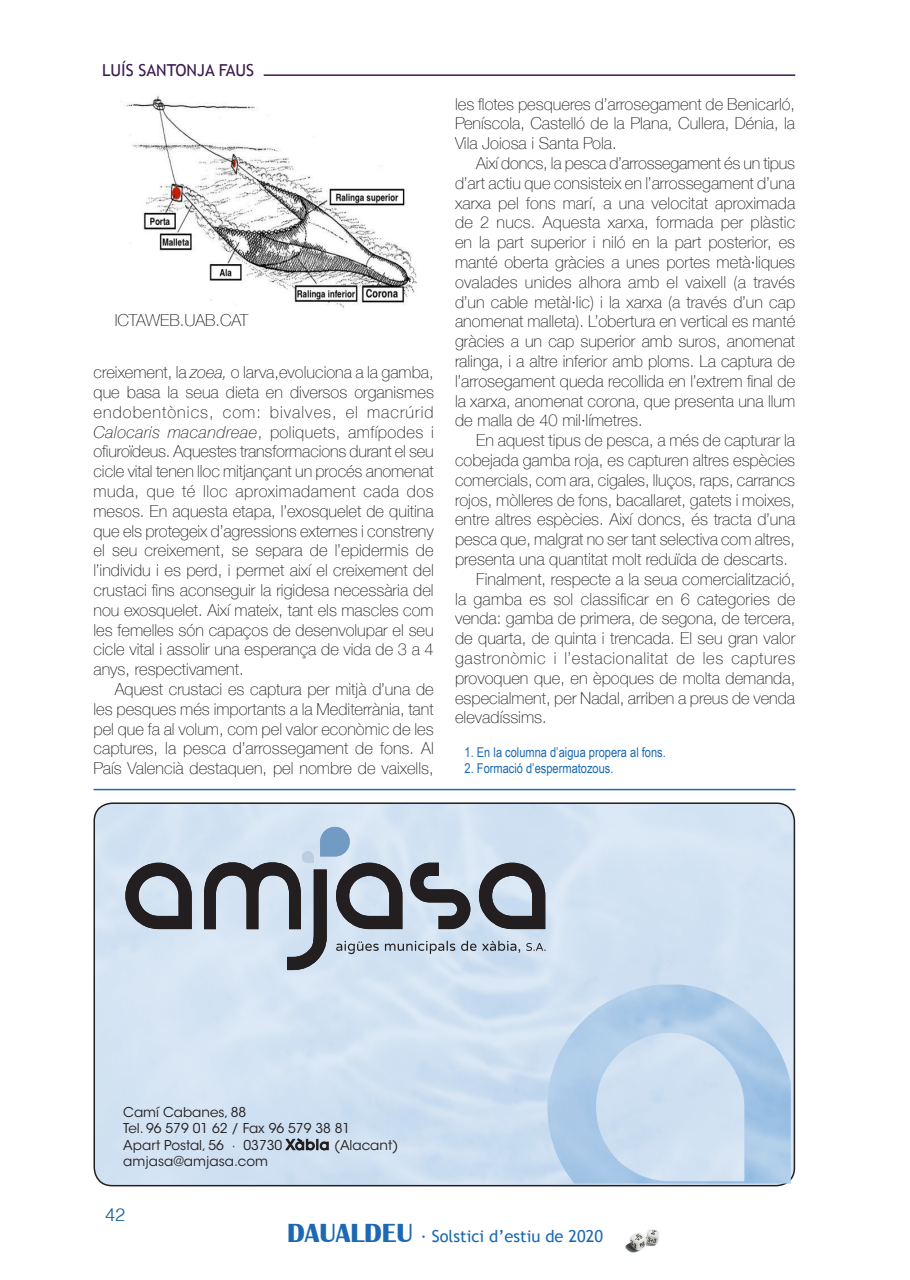
<style>
.page{position:relative;width:910px;height:1280px;background:#fff}
.page>*{position:absolute;margin:0;border:0;box-sizing:border-box;transform-origin:0 0}
.t1{font:300 18px "Helvetica";color:#0e6094}
.t2{font:100 16.5px/19.8px "Helvetica Neue";color:#231f20;text-align:justify}
.t3{font:100 16.5px "Helvetica Neue";letter-spacing:.035em;color:#231f20}
.t4{font:16.5px "Trebuchet MS";color:#1a69b2}
.t5{font:16.5px "Trebuchet MS";color:#3b1a4e}
.t6{font:13.5px/16.5px "ITC Avant Garde Std";color:#231f20}
.t7{font:13.5px "Arial Narrow";color:#1a69b2}
.s1{font-style:italic}
.s2{font-family:"Britannic";font-weight:700;font-size:27px}
</style>
<div class="page">
<img style="left:625px;top:1229px;width:34px;height:24px">
<hr style="left:264px;top:74px;width:531px;height:2px;background:#3b1a4e">
<img style="left:121px;top:95px;width:296px;height:213px">
<hr style="left:94px;top:789px;width:702px;height:1px;background:#1a69b2">
<img style="left:94px;top:803px;width:700px;height:383px">
<div style="left:94px;top:802px;width:701px;height:384px;border:2px solid #231f20;border-radius:18px"></div>
<img style="left:547px;top:984px;width:244px;height:199px">
<svg style="left:125px;top:863px;width:67px;height:66px;background:#747980"></svg>
<svg style="left:204px;top:827px;width:342px;height:143px;background:#a7b2bf"></svg>
<svg style="left:284px;top:1137px;width:45px;height:14px"></svg>
<p class="t5" style="left:102px;top:60px;width:154px">LUÍS SANTONJA FAUS</p>
<p class="t2" style="left:115px;top:310px;width:135px">ICTAWEB.UAB.CAT</p>
<p class="t2" style="left:94px;top:362px;width:342px">creixement, la <span class="s1">zoea,</span> o larva,evoluciona a la gamba, que basa la seua dieta en diversos organismes endobentònics, com: bivalves, el macrúrid <span class="s1">Calocaris macandreae</span>, poliquets, amfípodes i ofiuroïdeus. Aquestes transformacions durant el seu cicle vital tenen lloc mitjançant un procés anomenat muda, que té lloc aproximadament cada dos mesos. En aquesta etapa, l’exosquelet de quitina que els protegeix d’agressions externes i constreny el seu creixement, se separa de l’epidermis de l’individu i es perd, i permet així el creixement del crustaci fins aconseguir la rigidesa necessària del nou exosquelet. Així mateix, tant els mascles com les femelles són capaços de desenvolupar el seu cicle vital i assolir una esperança de vida de 3 a 4 anys, respectivament.</p>
<p class="t2" style="left:94px;top:678px;width:342px;text-indent:21px">Aquest crustaci es captura per mitjà d’una de les pesques més importants a la Mediterrània, tant pel que fa al volum, com pel valor econòmic de les captures, la pesca d’arrossegament de fons. Al País Valencià destaquen, pel nombre de vaixells,</p>
<p class="t2" style="left:455px;top:93px;width:342px">les flotes pesqueres d’arrosegament de Benicarló, Peníscola, Castelló de la Plana, Cullera, Dénia, la Vila Joiosa i Santa Pola.</p>
<p class="t2" style="left:455px;top:152px;width:342px;text-indent:21px">Així doncs, la pesca d’arrossegament és un tipus d’art actiu que consisteix en l’arrossegament d’una xarxa pel fons marí, a una velocitat aproximada de 2 nucs. Aquesta xarxa, formada per plàstic en la part superior i niló en la part posterior, es manté oberta gràcies a unes portes metà·liques ovalades unides alhora amb el vaixell (a través d’un cable metàl·lic) i la xarxa (a través d’un cap anomenat malleta). L’obertura en vertical es manté gràcies a un cap superior amb suros, anomenat ralinga, i a altre inferior amb ploms. La captura de l’arrosegament queda recollida en l’extrem final de la xarxa, anomenat corona, que presenta una llum de malla de 40 mil·límetres.</p>
<p class="t2" style="left:476px;top:430px;width:320px">En aquest tipus de pesca, a més de capturar la</p>
<p class="t2" style="left:455px;top:449px;width:342px">cobejada gamba roja, es capturen altres espècies</p>
<p class="t2" style="left:455px;top:469px;width:342px">comercials, com ara, cigales, lluços, raps, carrancs</p>
<p class="t2" style="left:455px;top:489px;width:342px">rojos, mòlleres de fons, bacallaret, gatets i moixes,</p>
<p class="t2" style="left:455px;top:509px;width:342px">entre altres espècies. Així doncs, és tracta d’una</p>
<p class="t2" style="left:455px;top:529px;width:341px">pesca que, malgrat no ser tant selectiva com altres,</p>
<p class="t2" style="left:455px;top:548px;width:334px">presenta una quantitat molt reduïda de descarts.</p>
<p class="t2" style="left:476px;top:568px;width:320px">Finalment, respecte a la seua comercialització,</p>
<p class="t2" style="left:455px;top:588px;width:342px">la gamba es sol classificar en 6 categories de</p>
<p class="t2" style="left:455px;top:608px;width:342px">venda: gamba de primera, de segona, de tercera,</p>
<p class="t2" style="left:455px;top:628px;width:342px">de quarta, de quinta i trencada. El seu gran valor</p>
<p class="t3" style="left:455px;top:646px;width:342px">gastronòmic i l’estacionalitat de les captures</p>
<p class="t2" style="left:455px;top:667px;width:342px">provoquen que, en èpoques de molta demanda,</p>
<p class="t2" style="left:455px;top:687px;width:342px">especialment, per Nadal, arriben a preus de venda</p>
<p class="t2" style="left:455px;top:707px;width:93px">elevadíssims.</p>
<p class="t7" style="left:465px;top:742px;width:203px">1. En la columna d’aigua propera al fons.</p>
<p class="t7" style="left:465px;top:758px;width:150px">2. Formació d’espermatozous.</p>
<p class="t6" style="left:123px;top:1103px;width:277px">Camí Cabanes, 88<br>Tel. 96 579 01 62 / Fax 96 579 38 81<br>Apart Postal, 56 · 03730 Xàbia (Alacant) amjasa@amjasa.com</p>
<p class="t1" style="left:105px;top:1199px;width:22px">42</p>
<p class="t4" style="left:287px;top:1226px;width:317px"><span class="s2">DAUALDEU</span> · Solstici d’estiu de 2020</p>
</div>
